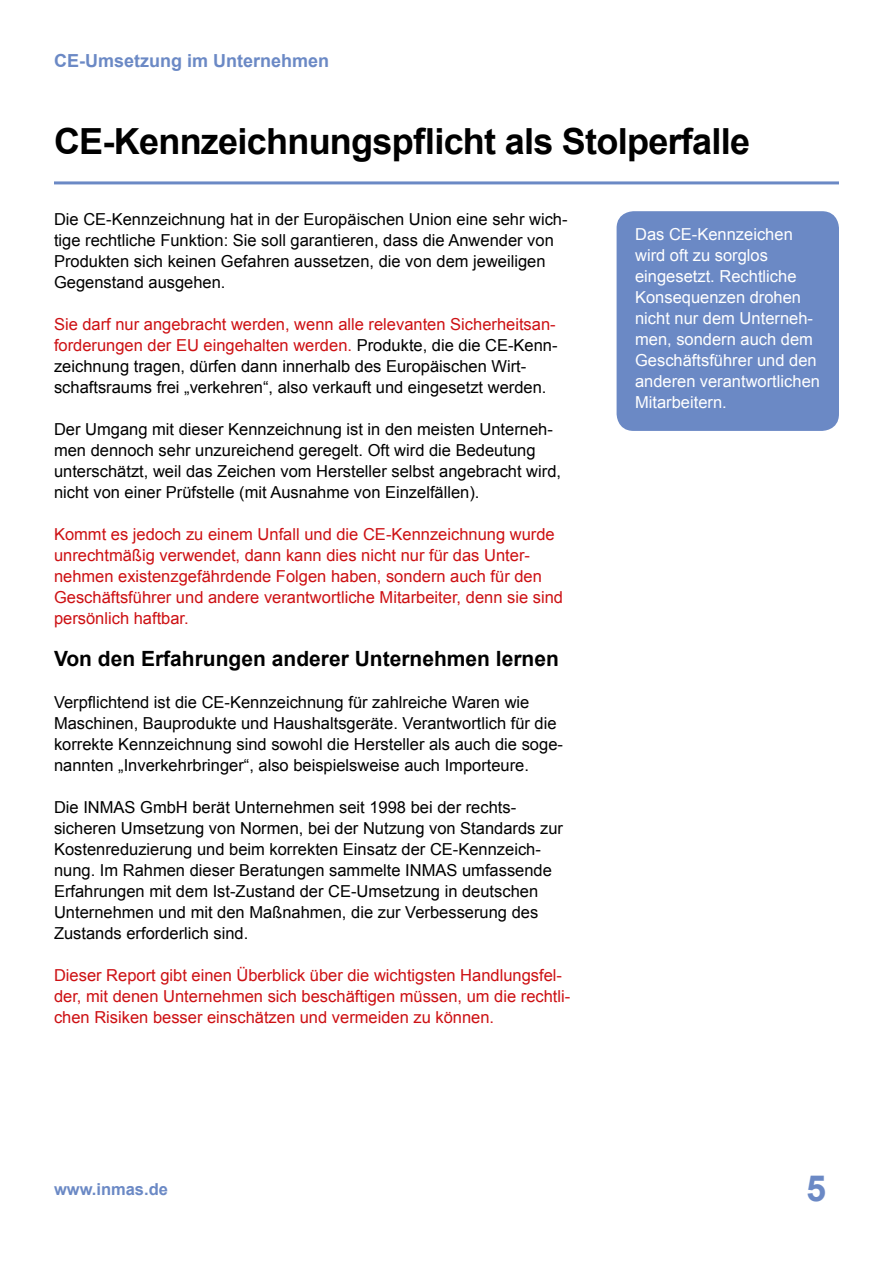
<style>
.page{position:relative;width:893px;height:1263px;background:#fff}
.page>*{position:absolute;margin:0;border:0;box-sizing:border-box;transform-origin:0 0}
.t1{font:700 36px "Arial";letter-spacing:-.02em;color:#000}
.t2{font:700 36px "Arial";color:#6b89c5}
.t3{font:700 21px "Arial";color:#000}
.t4{font:700 18px "Arial";color:#6b89c5}
.t5{font:16.5px/21px "Arial";color:#000}
.t6{font:16.5px/21px "Arial";color:#cd1013}
.t7{font:16.5px/21px "Arial";color:#fff}
.t8{font:700 16.5px "Arial";color:#6b89c5}
.s1{color:#cd1013}
</style>
<div class="page">
<hr style="left:54px;top:181px;width:785px;height:3px;background:#6b89c5">
<div style="left:617px;top:211px;width:222px;height:220px;background:#6b89c5;border-radius:17px"></div>
<p class="t4" style="left:54px;top:49px;width:277px">CE-Umsetzung im Unternehmen</p>
<h1 class="t1" style="left:54px;top:117px;width:698px">CE-Kennzeichnungspflicht als Stolperfalle</h1>
<p class="t5" style="left:54px;top:208px;width:515px">Die CE-Kennzeichnung hat in der Europäischen Union eine sehr wich&shy;tige rechtliche Funktion: Sie soll garantieren, dass die Anwender von Produkten sich keinen Gefahren aussetzen, die von dem jeweiligen Gegenstand ausgehen.</p>
<p class="t5" style="left:54px;top:313px;width:505px"><span class="s1">Sie darf nur angebracht werden, wenn alle relevanten Sicherheitsan&shy;forderungen der EU eingehalten werden.</span> Produkte, die die CE-Kenn&shy;zeichnung tragen, dürfen dann innerhalb des Europäischen Wirt&shy;schaftsraums frei „verkehren“, also verkauft und eingesetzt werden.</p>
<p class="t5" style="left:54px;top:419px;width:509px">Der Umgang mit dieser Kennzeichnung ist in den meisten Unterneh&shy;men dennoch sehr unzureichend geregelt. Oft wird die Bedeutung unterschätzt, weil das Zeichen vom Hersteller selbst angebracht wird, nicht von einer Prüfstelle (mit Ausnahme von Einzelfällen).</p>
<p class="t6" style="left:54px;top:524px;width:511px">Kommt es jedoch zu einem Unfall und die CE-Kennzeichnung wurde unrechtmäßig verwendet, dann kann dies nicht nur für das Unter&shy;nehmen existenzgefährdende Folgen haben, sondern auch für den Geschäftsführer und andere verantwortliche Mitarbeiter, denn sie sind persönlich haftbar.</p>
<p class="t3" style="left:54px;top:644px;width:506px">Von den Erfahrungen anderer Unternehmen lernen</p>
<p class="t5" style="left:54px;top:691px;width:511px">Verpflichtend ist die CE-Kennzeichnung für zahlreiche Waren wie Maschinen, Bauprodukte und Haushaltsgeräte. Verantwortlich für die korrekte Kennzeichnung sind sowohl die Hersteller als auch die soge&shy;nannten „Inverkehrbringer“, also beispielsweise auch Importeure.</p>
<p class="t5" style="left:54px;top:796px;width:510px">Die INMAS GmbH berät Unternehmen seit 1998 bei der rechts&shy;sicheren Umsetzung von Normen, bei der Nutzung von Standards zur Kostenreduzierung und beim korrekten Einsatz der CE-Kennzeich&shy;nung. Im Rahmen dieser Beratungen sammelte INMAS umfassende Erfahrungen mit dem Ist-Zustand der CE-Umsetzung in deutschen Unternehmen und mit den Maßnahmen, die zur Verbesserung des Zustands erforderlich sind.</p>
<p class="t6" style="left:54px;top:965px;width:518px">Dieser Report gibt einen Überblick über die wichtigsten Handlungsfel&shy;der, mit denen Unternehmen sich beschäftigen müssen, um die rechtli&shy;chen Risiken besser einschätzen und vermeiden zu können.</p>
<p class="t8" style="left:54px;top:1178px;width:115px">www.inmas.de</p>
<p class="t7" style="left:635px;top:224px;width:186px">Das CE-Kennzeichen wird oft zu sorglos eingesetzt. Rechtliche<br>Konsequenzen drohen nicht nur dem Unterneh&shy;men, sondern auch dem<br>Geschäftsführer und den anderen verantwortlichen<br>Mitarbeitern.</p>
<h1 class="t2" style="left:806px;top:1165px;width:22px">5</h1>
</div>
